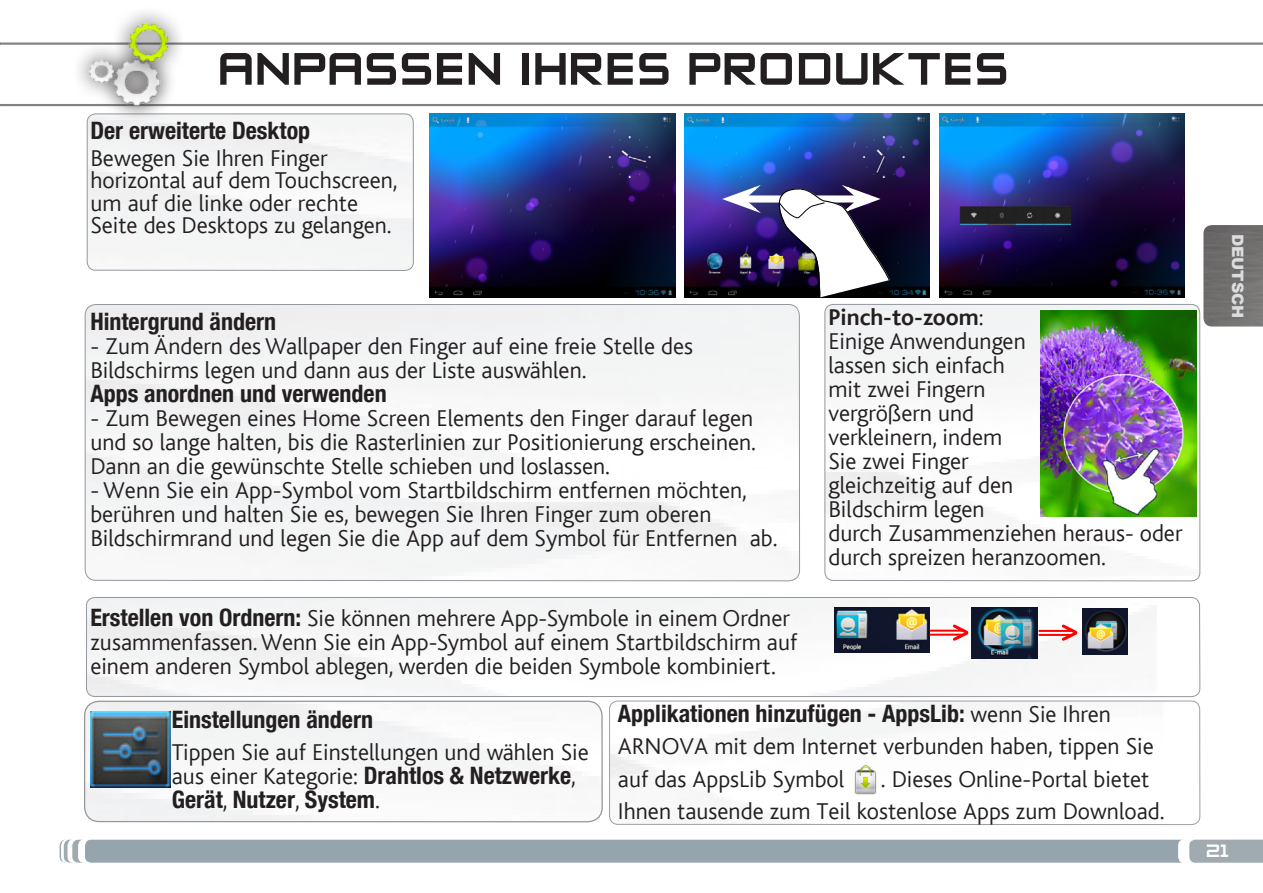
<style>
.page{position:relative;width:1263px;height:893px;background:#fff}
.page>*{position:absolute;margin:0;border:0;box-sizing:border-box;transform-origin:0 0}
.section_title{font:54px "Zero Twos";letter-spacing:.01em;color:#231f20}
.t1{font:300 24px/24px "Bliss";color:#231f20}
.t2{font:700 condensed 24px "Helvetica Neue LT Com";color:#231f20}
.t3{font:21px "Zero Twos";color:#fff}
.t4{font:900 15.6px "Arial";color:#dcdddf}
.s1{font-family:"Helvetica Neue LT Com";font-weight:700;font-stretch:condensed}
.s2{font-weight:700}
.s3{font-family:"Bliss";font-weight:300;font-stretch:normal}
</style>
<div class="page">
<svg style="left:60px;top:839px;width:1203px;height:24px;background:#9daab3"></svg>
<hr style="left:0;top:43px;width:1263px;height:2px;background:#808285">
<hr style="left:0;top:104px;width:1263px;height:2px;background:#808285">
<img style="left:826px;top:304px;width:374px;height:277px">
<div style="left:824px;top:304px;width:376px;height:277px;border:1px solid #93979e;border-radius:9px"></div>
<div style="left:87px;top:114px;width:327px;height:157px;border:1px solid #93979e;border-radius:9px"></div>
<img style="left:685px;top:114px;width:245px;height:183px">
<svg style="left:73px;top:12px;width:111px;height:110px"></svg>
<img style="left:87px;top:21px;width:83px;height:86px">
<img style="left:939px;top:114px;width:245px;height:183px">
<img style="left:85px;top:701px;width:517px;height:120px">
<div style="left:84px;top:701px;width:519px;height:121px;border:1px solid #93979e;border-radius:15px"></div>
<div style="left:609px;top:701px;width:591px;height:124px;border:1px solid #a29d9f;border-radius:9px"></div>
<img style="left:86px;top:597px;width:1066px;height:100px">
<div style="left:86px;top:597px;width:1114px;height:100px;border:1px solid #93979e;border-radius:9px"></div>
<img style="left:835px;top:607px;width:95px;height:45px">
<img style="left:971px;top:607px;width:67px;height:51px">
<img style="left:1082px;top:608px;width:45px;height:47px">
<hr style="left:930px;top:630px;width:33px;height:2px;background:#f00">
<hr style="left:930px;top:634px;width:33px;height:2px;background:#f00">
<hr style="left:1039px;top:630px;width:33px;height:2px;background:#f00">
<hr style="left:1039px;top:634px;width:33px;height:2px;background:#f00">
<svg style="left:1059px;top:622px;width:21px;height:21px"></svg>
<svg style="left:950px;top:622px;width:21px;height:21px"></svg>
<img style="left:90px;top:711px;width:80px;height:76px">
<img style="left:723px;top:182px;width:167px;height:116px">
<img style="left:430px;top:114px;width:245px;height:184px">
<img style="left:1203px;top:225px;width:60px;height:101px">
<img style="left:854px;top:764px;width:23px;height:31px">
<img style="left:1040px;top:311px;width:156px;height:206px">
<p class="section_title" style="left:218px;top:42px;width:792px">ANPASSEN IHRES PRODUKTES</p>
<p class="t2" style="left:90px;top:116px;width:221px">Der erweiterte Desktop</p>
<p class="t1" style="left:90px;top:147px;width:309px;line-height:22.5px">Bewegen Sie Ihren Finger horizontal auf dem Touchscreen, um auf die linke oder rechte<br>Seite des Desktops zu gelangen.</p>
<p class="t2" style="left:90px;top:307px;width:187px">Hintergrund ändern</p>
<p class="t1" style="left:90px;top:335px;width:604px">- Zum Ändern des Wallpaper den Finger auf eine freie Stelle des<br>Bildschirms legen und dann aus der Liste auswählen.</p>
<p class="t2" style="left:90px;top:379px;width:298px">Apps anordnen und verwenden</p>
<p class="t1" style="left:90px;top:407px;width:667px;text-align:justify">- Zum Bewegen eines Home Screen Elements den Finger darauf legen und so lange halten, bis die Rasterlinien zur Positionierung erscheinen.<br>Dann an die gewünschte Stelle schieben und loslassen.</p>
<p class="t1" style="left:90px;top:479px;width:688px">- Wenn Sie ein App-Symbol vom Startbildschirm entfernen möchten, berühren und halten Sie es, bewegen Sie Ihren Finger zum oberen<br>Bildschirmrand und legen Sie die App auf dem Symbol für Entfernen ab.</p>
<p class="t1" style="left:90px;top:607px;width:708px"><span class="s1">Erstellen von Ordnern:</span> Sie können mehrere App-Symbole in einem Ordner zusammenfassen. Wenn Sie ein App-Symbol auf einem Startbildschirm auf einem anderen Symbol ablegen, werden die beiden Symbole kombiniert.</p>
<p class="t1" style="left:828px;top:306px;width:356px"><span class="s2">Pinch-to-zoom</span>:<br>Einige Anwendungen<br>lassen sich einfach<br>mit zwei Fingern<br>vergrößern und<br>verkleinern, indem<br>Sie zwei Finger<br>gleichzeitig auf den<br>Bildschirm legen<br>durch Zusammenziehen heraus- oder durch spreizen heranzoomen.</p>
<p class="t2" style="left:172px;top:705px;width:203px">Einstellungen ändern</p>
<p class="t1" style="left:172px;top:741px;width:418px">Tippen Sie auf Einstellungen und wählen Sie aus einer Kategorie: <span class="s1">Drahtlos &amp; Netzwerke</span>,<br><span class="s1">Gerät</span>, <span class="s1">Nutzer</span>, <span class="s1">System</span>.</p>
<p class="t2" style="left:618px;top:699px;width:495px">Applikationen hinzufügen - AppsLib: <span class="s3">wenn Sie Ihren</span></p>
<p class="t1" style="left:618px;top:735px;width:537px">ARNOVA mit dem Internet verbunden haben, tippen Sie</p>
<p class="t1" style="left:618px;top:767px;width:228px">auf das AppsLib Symbol</p>
<p class="t1" style="left:881px;top:767px;width:270px">. Dieses Online-Portal bietet</p>
<p class="t1" style="left:618px;top:800px;width:548px">Ihnen tausende zum Teil kostenlose Apps zum Download.</p>
<p class="t4" style="left:1249px;top:234px;width:86px;rotate:90deg">DEUTSCH</p>
<p class="t3" style="left:1206px;top:840px;width:24px">21</p>
</div>
